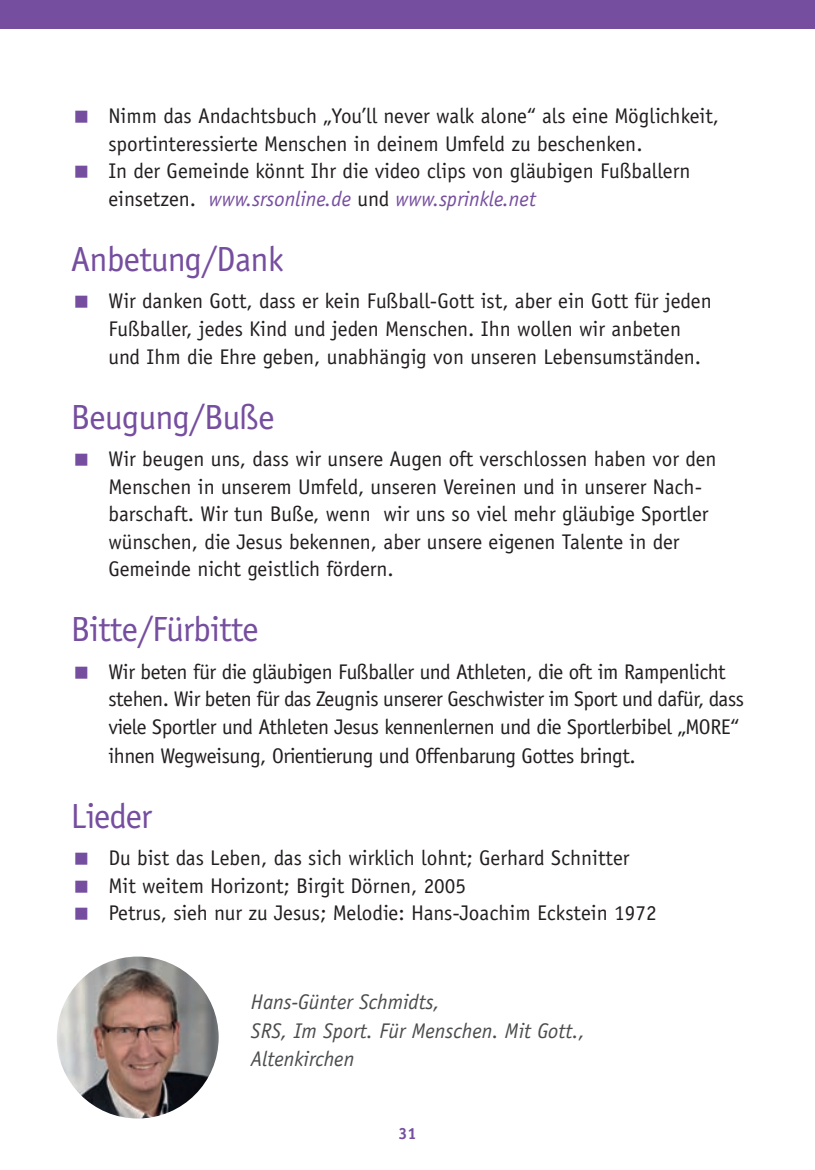
<style>
.page{position:relative;width:815px;height:1170px;background:#fff}
.page>*{position:absolute;margin:0;border:0;box-sizing:border-box;transform-origin:0 0}
.t1{font:35px "Officina Sans Std";letter-spacing:-.02em;color:#764e9f}
.t2{font:21.25px/27.5px "Officina Sans Std";color:#231f20}
.t3{font:21.25px/28px "Officina Sans Std";letter-spacing:-.02em;color:#231f20}
.t4{font:italic 21.25px/28.8px "Officina Sans Std";color:#4b4c4d}
.t5{font:700 16.25px "Officina Sans Std";color:#764e9f}
.s1{font-style:italic;color:#764e9f}
</style>
<div class="page">
<div style="left:0;top:0;width:815px;height:28px;background:#764e9f"></div>
<img style="left:57px;top:956px;width:162px;height:162px;border-radius:81px">
<p class="t2" style="left:108px;top:102px;width:612px">Nimm das Andachtsbuch „You’ll never walk alone“ als eine Möglichkeit, sportinteressierte Menschen in deinem Umfeld zu beschenken.<br>In der Gemeinde könnt Ihr die video clips von gläubigen Fußballern einsetzen. <span class="s1">www.srsonline.de</span> und <span class="s1">www.sprinkle.net</span></p>
<h1 class="t1" style="left:71px;top:238px;width:214px">Anbetung/Dank</h1>
<p class="t2" style="left:108px;top:287px;width:605px">Wir danken Gott, dass er kein Fußball-Gott ist, aber ein Gott für jeden<br>Fußballer, jedes Kind und jeden Menschen. Ihn wollen wir anbeten und Ihm die Ehre geben, unabhängig von unseren Lebensumständen.</p>
<h1 class="t1" style="left:71px;top:396px;width:205px">Beugung/Buße</h1>
<p class="t2" style="left:108px;top:445px;width:610px">Wir beugen uns, dass wir unsere Augen oft verschlossen haben vor den Menschen in unserem Umfeld, unseren Vereinen und in unserer Nach&shy;barschaft. Wir tun Buße, wenn wir uns so viel mehr gläubige Sportler wünschen, die Jesus bekennen, aber unsere eigenen Talente in der Gemeinde nicht geistlich fördern.</p>
<h1 class="t1" style="left:71px;top:608px;width:189px">Bitte/Fürbitte</h1>
<p class="t3" style="left:108px;top:657px;width:637px">Wir beten für die gläubigen Fußballer und Athleten, die oft im Rampenlicht stehen. Wir beten für das Zeugnis unserer Geschwister im Sport und dafür, dass viele Sportler und Athleten Jesus kennenlernen und die Sportlerbibel „MORE“ ihnen Wegweisung, Orientierung und Offenbarung Gottes bringt.</p>
<h1 class="t1" style="left:71px;top:795px;width:83px">Lieder</h1>
<p class="t2" style="left:108px;top:844px;width:550px">Du bist das Leben, das sich wirklich lohnt; Gerhard Schnitter<br>Mit weitem Horizont; Birgit Dörnen, 2005<br>Petrus, sieh nur zu Jesus; Melodie: Hans-Joachim Eckstein 1972</p>
<p class="t4" style="left:251px;top:987px;width:336px">Hans-Günter Schmidts,<br>SRS, Im Sport. Für Menschen. Mit Gott.,<br>Altenkirchen</p>
<p class="t5" style="left:399px;top:1123px;width:19px">31</p>
</div>
